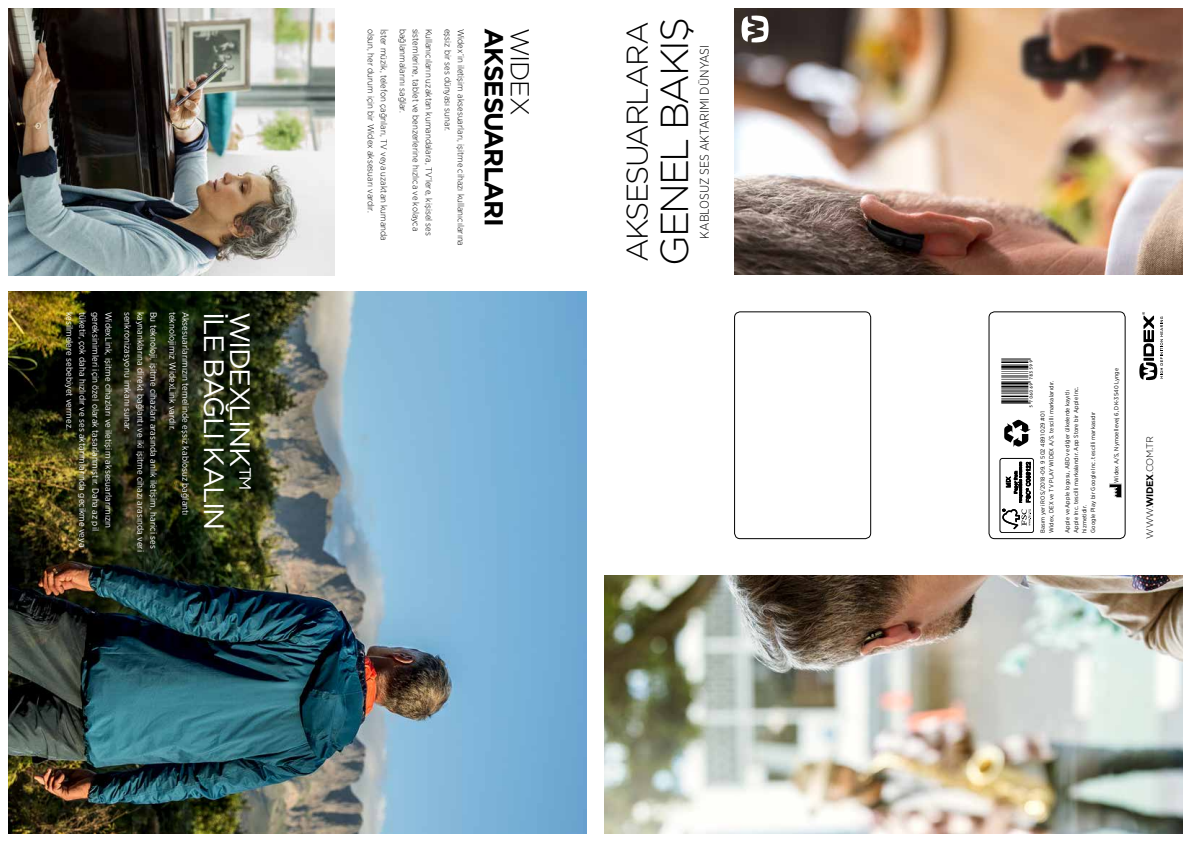
<style>
.page{position:relative;width:1191px;height:842px;background:#fff}
.page>*{position:absolute;margin:0;border:0;box-sizing:border-box;transform-origin:0 0}
.t1{font:300 39px "Gotham";letter-spacing:-.06em;color:#000}
.t2{font:300 30px "Gotham";letter-spacing:-.06em;color:#000}
.t3{font:28px "Gotham";letter-spacing:-.055em;color:#fff}
.t4{font:700 26px "Gotham";letter-spacing:-.05em;color:#000}
.t5{font:300 26px "Gotham";letter-spacing:-.05em;color:#000}
.t6{font:300 12.5px "Gotham Narrow";color:#000}
.t7{font:300 9.5px "Gotham";letter-spacing:-.03em;color:#000}
.t8{font:9px "Gotham Narrow";letter-spacing:.01em;color:#fff}
.t9{font:300 9px "Gotham Narrow";letter-spacing:.01em;color:#000}
.t10{font:6px/8.5px "Gotham Narrow";letter-spacing:.025em;color:#000}
.t11{font:6px "MRVUEBMA";color:#000}
.s1{font-weight:700}
</style>
<div class="page">
<img style="left:734px;top:9px;width:448px;height:266px">
<img style="left:604px;top:575px;width:578px;height:258px">
<svg style="left:1139px;top:312px;width:24px;height:68px"></svg>
<div style="left:989px;top:312px;width:136px;height:227px;border:1px solid #000;border-radius:6px"></div>
<div style="left:734px;top:312px;width:136px;height:227px;border:1px solid #000;border-radius:6px"></div>
<svg style="left:741px;top:16px;width:27px;height:26px"></svg>
<img style="left:9px;top:9px;width:325px;height:266px">
<img style="left:9px;top:292px;width:578px;height:541px">
<svg style="left:1004px;top:419px;width:26px;height:28px"></svg>
<div style="left:999px;top:458px;width:34px;height:75px;border:1px solid #000;border-radius:3px"></div>
<svg style="left:1002px;top:509px;width:29px;height:20px"></svg>
<svg style="left:1006px;top:462px;width:24px;height:41px"></svg>
<svg style="left:1109px;top:484px;width:12px;height:14px"></svg>
<p class="t8" style="left:75px;top:312px;width:120px;rotate:90deg">kesilmelere sebebiyet vermez.</p>
<p class="t8" style="left:88px;top:312px;width:237px;rotate:90deg">tüketir, çok daha hızlıdır ve ses aktarımlarında gecikme veya</p>
<p class="t8" style="left:101px;top:312px;width:221px;rotate:90deg">gereksinimleri için özel olarak tasarlanmıştır. Daha az pil</p>
<p class="t8" style="left:114px;top:312px;width:218px;rotate:90deg">WidexLink, işitme cihazları ve iletişim aksesuarlarımızın</p>
<p class="t8" style="left:133px;top:312px;width:121px;rotate:90deg">senkronizasyonu imkanı sunar.</p>
<p class="t8" style="left:146px;top:312px;width:242px;rotate:90deg">kaynanklarına direkt bağlantı ve iki işitme cihazı arasında veri</p>
<p class="t8" style="left:159px;top:312px;width:239px;rotate:90deg">Bu teknoloji, işitme cihazları arasında anlık iletişim, harici ses</p>
<p class="t8" style="left:178px;top:312px;width:120px;rotate:90deg">teknolojimiz WidexLink vardır.</p>
<p class="t8" style="left:191px;top:312px;width:205px;rotate:90deg">Aksesuarlarımızın temelinde eşsiz kablosuz bağlantı</p>
<h3 class="t3" style="left:232px;top:312px;width:220px;rotate:90deg">İLE BAĞLI KALIN</h3>
<h3 class="t3" style="left:258px;top:312px;width:180px;rotate:90deg">WIDEXLINK<sup>TM</sup></h3>
<p class="t9" style="left:376px;top:29px;width:186px;rotate:90deg">olsun, her durum için bir Widex aksesuarı vardır.</p>
<p class="t9" style="left:389px;top:29px;width:214px;rotate:90deg">İster müzik, telefon çağrıları, TV veya uzaktan kumanda</p>
<p class="t9" style="left:408px;top:29px;width:86px;rotate:90deg">bağlanmalarını sağlar.</p>
<p class="t9" style="left:421px;top:29px;width:204px;rotate:90deg">sistemlerine, tablet ve benzerlerine hızlıca ve kolayca</p>
<p class="t9" style="left:434px;top:29px;width:209px;rotate:90deg">Kullanıcıların uzaktan kumandalara, TV’lere, kişisel ses</p>
<p class="t9" style="left:453px;top:29px;width:104px;rotate:90deg">eşsiz bir ses dünyası sunar.</p>
<p class="t9" style="left:466px;top:29px;width:219px;rotate:90deg">Widex’in iletişim aksesuarları, işitme cihazı kullanıcılarına</p>
<h3 class="t4" style="left:511px;top:28px;width:200px;rotate:90deg">AKSESUARLARI</h3>
<h3 class="t5" style="left:536px;top:28px;width:88px;rotate:90deg">WIDEX</h3>
<h2 class="t2" style="left:618px;top:262px;width:242px;rotate:-90deg">AKSESUARLARA</h2>
<h1 class="t1" style="left:650px;top:266px;width:250px;rotate:-90deg">GENEL BAKIŞ</h1>
<h3 class="t6" style="left:697px;top:239px;width:195px;rotate:-90deg">KABLOSUZ SES AKTARIMI DÜNYASI</h3>
<p class="t11" style="left:1023px;top:408px;width:51px;rotate:-90deg">Å[7py06o|jkdgll]</p>
<p class="t10" style="left:1047px;top:533px;width:154px;rotate:-90deg">Widex, DEX ve TV PLAY WIDEX A/S. tescilli markalarıdır.</p>
<p class="t10" style="left:1063px;top:533px;width:148px;rotate:-90deg">Apple ve Apple logosu, ABD ve diğer ülkelerde kayıtlı Apple Inc. tescilli markalarıdır. App Store bir Apple Inc. hizmetidir.<br>Google Play bir Google Inc. tescilli markasıdır</p>
<p class="t10" style="left:1038px;top:533px;width:123px;rotate:-90deg">Basım yeri ROS/2018-09. 9 502 4891 029 #01</p>
<p class="t10" style="left:1112px;top:483px;width:117px;rotate:-90deg">Widex A/S, Nymoellevej 6, DK-3540 Lynge</p>
<p class="t7" style="left:1143px;top:538px;width:104px;rotate:-90deg">WWW.<span class="s1">WIDEX</span>.COM.TR</p>
</div>
